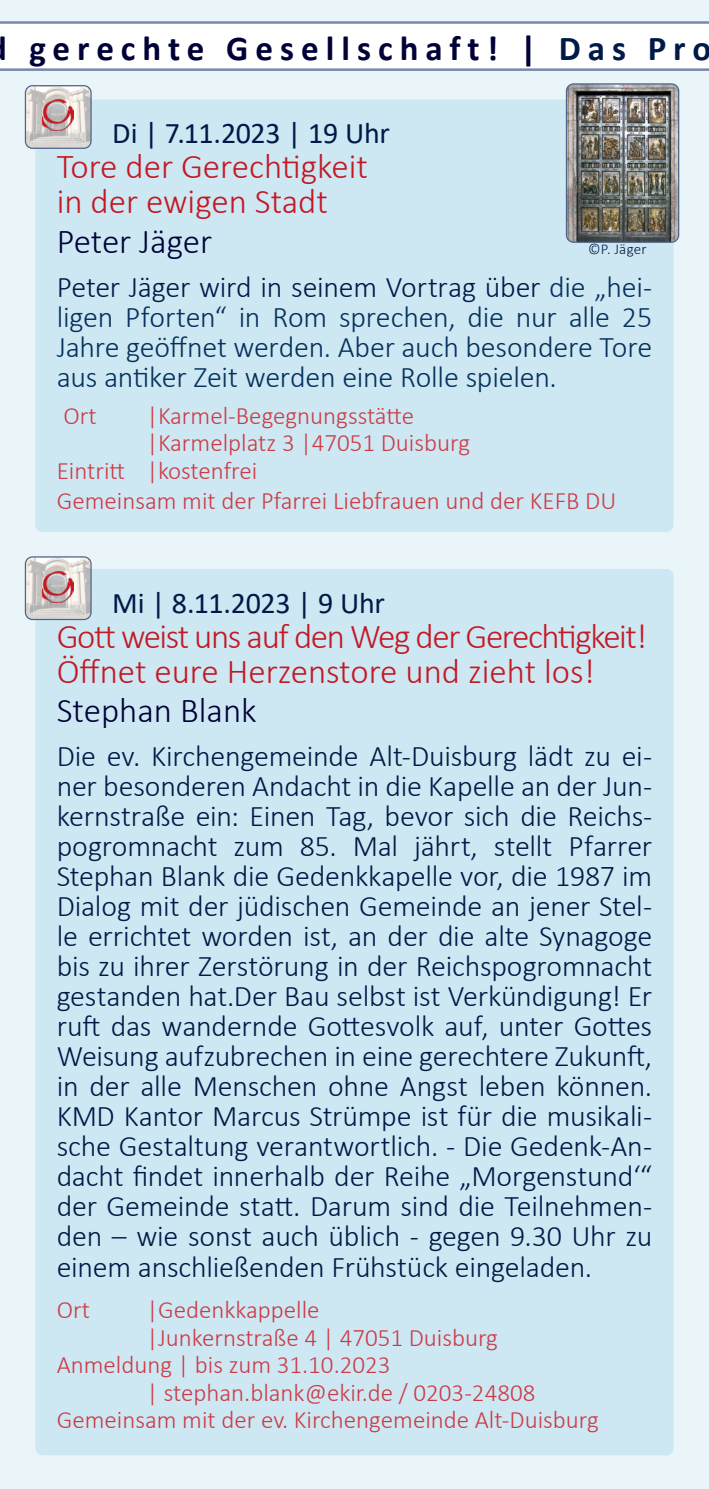
<style>
.page{position:relative;width:709px;height:1489px;background:#fff}
.page>*{position:absolute;margin:0;border:0;box-sizing:border-box;transform-origin:0 0}
.Rundbrief_Titel{font:300 35px "Calibri";letter-spacing:-.01em;color:#c31924}
.Rundbrief_Titel-2{font:300 35px "Calibri";letter-spacing:-.04em;color:#c31924}
.t1{font:700 35px "Calibri";letter-spacing:.2em;color:#000136}
.Rundbrief_Referent{font:300 35px "Calibri";color:#000136}
.Rundbrief_Text_mehr{font:300 30px/30px "Calibri";letter-spacing:-.01em;color:#001a47;text-align:justify}
.Rundbrief_Referent-2{font:300 30px/30px "Calibri";letter-spacing:-.01em;color:#05315c;text-align:justify}
.Rundbrief_Datum{font:30px "Calibri";letter-spacing:-.01em;color:#001a47}
.Rundbrief_Inf_klein{font:300 25px "Calibri";color:#cc3b45}
.Rundbrief_Titel-3{font:300 25px "Calibri";color:#cc3b45}
.Rundbrief_Copyright{font:300 15px "Calibri";letter-spacing:.015em;color:#001a47}
.s1{color:#001a47}
</style>
<div class="page">
<div style="left:0;top:0;width:709px;height:1488px;background:#eaf5f9"></div>
<svg style="left:0;top:21px;width:709px;height:50px;background:#f1f3f6"></svg>
<div style="left:35px;top:569px;width:638px;height:886px;background:#cde7f3;border-radius:7px"></div>
<img style="left:25px;top:558px;width:65px;height:61px">
<div style="left:25px;top:556px;width:67px;height:64px;border:1px solid #4d648b;border-radius:7px"></div>
<img style="left:43px;top:571px;width:30px;height:31px">
<div style="left:35px;top:99px;width:638px;height:433px;background:#cde7f3;border-radius:7px"></div>
<img style="left:568px;top:85px;width:110px;height:157px">
<div style="left:566px;top:83px;width:113px;height:160px;border:1px solid #4d648b;border-radius:7px"></div>
<img style="left:26px;top:86px;width:64px;height:62px">
<div style="left:25px;top:85px;width:67px;height:64px;border:1px solid #4d648b;border-radius:7px"></div>
<img style="left:43px;top:100px;width:30px;height:31px">
<p class="t1" style="left:29px;top:23px;width:683px">gerechte Gesellschaft! | <span class="s1">Das Pro</span></p>
<p class="Rundbrief_Datum" style="left:112px;top:112px;width:279px">Di | 7.11.2023 | 19 Uhr</p>
<p class="Rundbrief_Titel" style="left:57px;top:145px;width:313px">Tore der Gerechtigkeit</p>
<p class="Rundbrief_Titel" style="left:57px;top:180px;width:273px">in der ewigen Stadt</p>
<p class="Rundbrief_Referent" style="left:57px;top:219px;width:157px">Peter Jäger</p>
<p class="Rundbrief_Referent-2" style="left:57px;top:271px;width:597px"><span class="s1">Peter Jäger wird in seinem Vortrag über</span> die „hei&shy;ligen Pforten“ in Rom sprechen, die nur alle 25<br>Jahre geöffnet werden. Aber auch besondere Tore aus antiker Zeit werden eine Rolle spielen.</p>
<p class="Rundbrief_Inf_klein" style="left:63px;top:400px;width:35px">Ort</p>
<p class="Rundbrief_Inf_klein" style="left:147px;top:400px;width:269px">|Karmel-Begegnungsstätte</p>
<p class="Rundbrief_Inf_klein" style="left:147px;top:427px;width:325px">|Karmelplatz 3 |47051 Duisburg</p>
<p class="Rundbrief_Inf_klein" style="left:57px;top:455px;width:202px">Eintritt |kostenfrei</p>
<p class="Rundbrief_Inf_klein" style="left:57px;top:485px;width:561px">Gemeinsam mit der Pfarrei Liebfrauen und der KEFB DU</p>
<p class="Rundbrief_Copyright" style="left:588px;top:240px;width:60px">©P. Jäger</p>
<p class="Rundbrief_Datum" style="left:112px;top:582px;width:274px">Mi | 8.11.2023 | 9 Uhr</p>
<p class="Rundbrief_Titel-2" style="left:57px;top:614px;width:592px">Gott weist uns auf den Weg der Gerechtigkeit!</p>
<p class="Rundbrief_Titel" style="left:57px;top:649px;width:540px">Öffnet eure Herzenstore und zieht los!</p>
<p class="Rundbrief_Referent" style="left:57px;top:688px;width:201px">Stephan Blank</p>
<p class="Rundbrief_Text_mehr" style="left:57px;top:741px;width:597px">Die ev. Kirchengemeinde Alt-Duisburg lädt zu ei&shy;ner besonderen Andacht in die Kapelle an der Jun&shy;kernstraße ein: Einen Tag, bevor sich die Reichs&shy;pogromnacht zum 85. Mal jährt, stellt Pfarrer Stephan Blank die Gedenkkapelle vor, die 1987 im Dialog mit der jüdischen Gemeinde an jener Stel&shy;le errichtet worden ist, an der die alte Synagoge bis zu ihrer Zerstörung in der Reichspogromnacht gestanden hat.Der Bau selbst ist Verkündigung! Er ruft das wandernde Gottesvolk auf, unter Gottes Weisung aufzubrechen in eine gerechtere Zukunft, in der alle Menschen ohne Angst leben können.<br>KMD Kantor Marcus Strümpe ist für die musikali&shy;sche Gestaltung verantwortlich. - Die Gedenk-An&shy;dacht findet innerhalb der Reihe „Morgenstund‘“ der Gemeinde statt. Darum sind die Teilnehmen&shy;den – wie sonst auch üblich - gegen 9.30 Uhr zu einem anschließenden Frühstück eingeladen.</p>
<p class="Rundbrief_Titel-3" style="left:57px;top:1294px;width:35px">Ort</p>
<p class="Rundbrief_Titel-3" style="left:147px;top:1294px;width:174px">|Gedenkkappelle</p>
<p class="Rundbrief_Inf_klein" style="left:147px;top:1321px;width:353px">|Junkernstraße 4 | 47051 Duisburg</p>
<p class="Rundbrief_Inf_klein" style="left:57px;top:1349px;width:335px">Anmeldung | bis zum 31.10.2023</p>
<p class="Rundbrief_Inf_klein" style="left:147px;top:1376px;width:390px">| stephan.blank@ekir.de / 0203-24808</p>
<p class="Rundbrief_Inf_klein" style="left:57px;top:1404px;width:543px">Gemeinsam mit der ev. Kirchengemeinde Alt-Duisburg</p>
</div>
